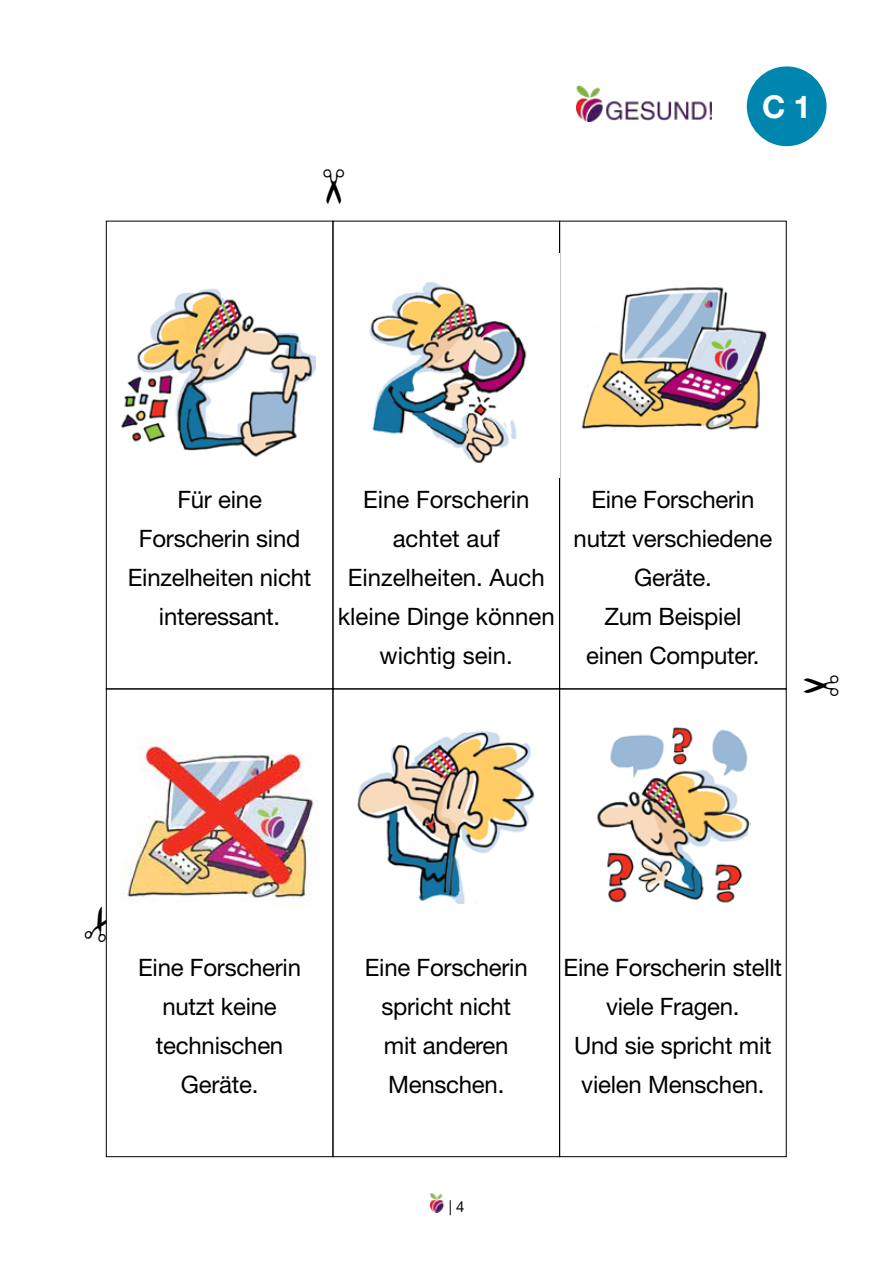
<style>
.page{position:relative;width:893px;height:1263px;background:#fff}
.page>*{position:absolute;margin:0;border:0;box-sizing:border-box;transform-origin:0 0}
.t1{font:700 31.5px "Helvetica Neue LT Std";color:#fff}
.t2{font:24px/39px "Helvetica Neue LT Std";letter-spacing:-.01em;color:#000;text-align:center}
.t3{font:15px "Helvetica Neue LT Std";color:#000}
</style>
<div class="page">
<img style="left:431px;top:1194px;width:13px;height:18px">
<div style="left:747px;top:66px;width:79px;height:80px;background:#0085af;border-radius:50%"></div>
<img style="left:576px;top:85px;width:136px;height:36px">
<div style="left:106px;top:688px;width:227px;height:469px;border:1px solid #000"></div>
<div style="left:559px;top:688px;width:228px;height:469px;border:1px solid #000"></div>
<div style="left:106px;top:221px;width:227px;height:468px;border:1px solid #000"></div>
<div style="left:559px;top:221px;width:228px;height:468px;border:1px solid #000"></div>
<img style="left:121px;top:288px;width:194px;height:169px">
<img style="left:123px;top:737px;width:191px;height:169px">
<img style="left:369px;top:282px;width:158px;height:181px">
<img style="left:357px;top:730px;width:178px;height:174px">
<img style="left:581px;top:287px;width:186px;height:143px">
<img style="left:597px;top:727px;width:153px;height:176px">
<svg style="left:105px;top:904px;width:3px;height:38px"></svg>
<h1 class="t1" style="left:762px;top:87px;width:50px">C 1</h1>
<p class="t2" style="left:128px;top:480px;width:185px">Für eine<br>Forscherin sind<br>Einzelheiten nicht interessant.</p>
<p class="t2" style="left:338px;top:480px;width:218px">Eine Forscherin achtet auf<br>Einzelheiten. Auch kleine Dinge können wichtig sein.</p>
<p class="t2" style="left:574px;top:480px;width:200px">Eine Forscherin nutzt verschiedene<br>Geräte.<br>Zum Beispiel einen Computer.</p>
<p class="t2" style="left:138px;top:948px;width:164px">Eine Forscherin nutzt keine technischen<br>Geräte.</p>
<p class="t2" style="left:365px;top:948px;width:164px">Eine Forscherin spricht nicht mit anderen<br>Menschen.</p>
<p class="t2" style="left:564px;top:948px;width:220px">Eine Forscherin stellt viele Fragen.<br>Und sie spricht mit vielen Menschen.</p>
<p class="t3" style="left:449px;top:1198px;width:17px">| 4</p>
</div>
